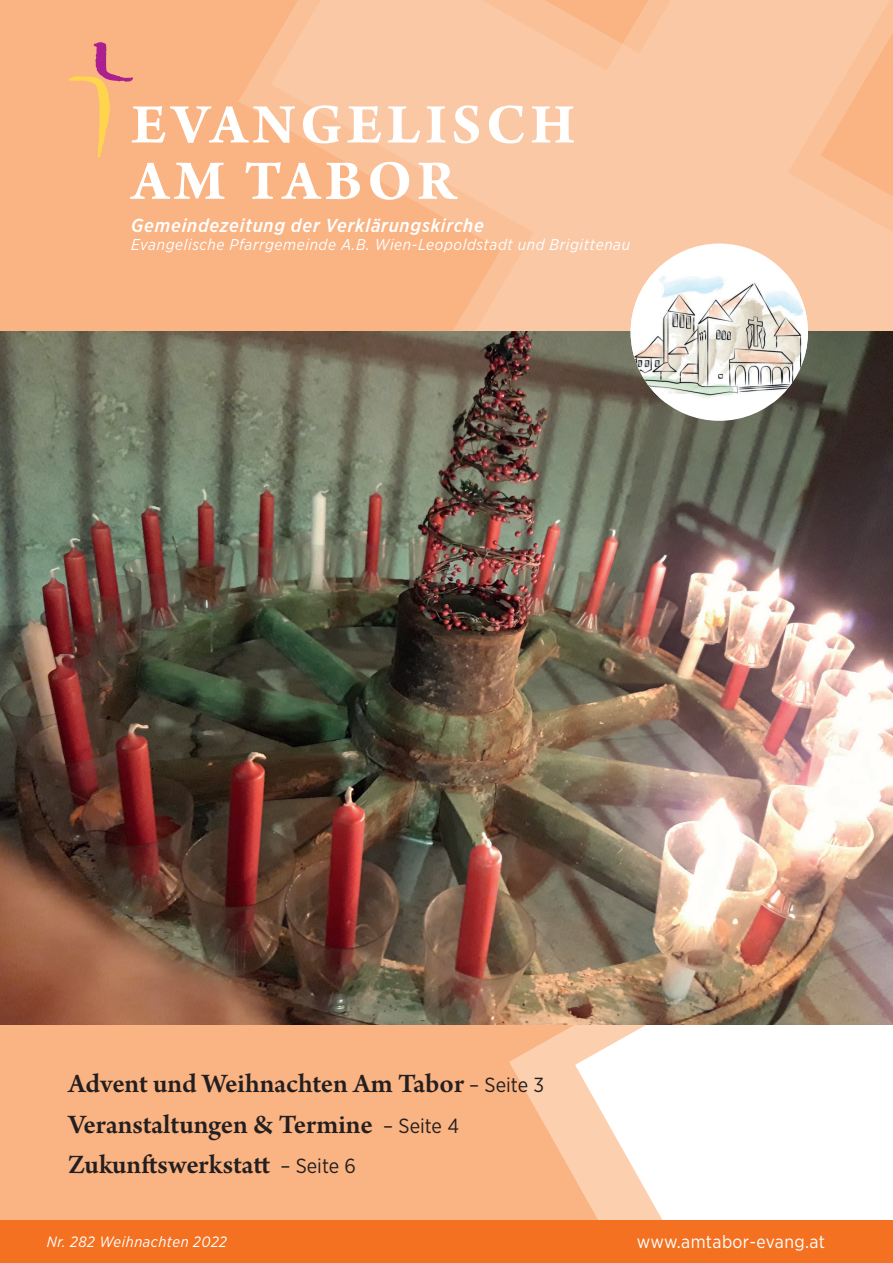
<style>
.page{position:relative;width:893px;height:1263px;background:#fff}
.page>*{position:absolute;margin:0;border:0;box-sizing:border-box;transform-origin:0 0}
.t1{font:700 59.4px/56.4px "Arno Pro";letter-spacing:.08em;color:#fff}
.t2{font:600 28.2px/40.8px "Arno Pro";letter-spacing:-.005em;color:#231f20}
.t3{font:italic 500 18.75px "Gotham Narrow";letter-spacing:.04em;color:#fff}
.t4{font:18px "Gotham Narrow";letter-spacing:.02em;color:#fff}
.t5{font:italic 15.6px "Gotham Narrow";letter-spacing:.04em;color:#fff}
.t6{font:italic 15px "Gotham Narrow";letter-spacing:.035em;color:#fff}
.s1{font-family:"Gotham Narrow";font-weight:400;font-size:20.4px}
</style>
<div class="page">
<svg style="left:599px;top:1025px;width:64px;height:195px"></svg>
<svg style="left:0;top:1025px;width:599px;height:195px;fill:#fab382"></svg>
<div style="left:0;top:0;width:893px;height:332px;background:#fab382"></div>
<svg style="left:238px;top:0;width:655px;height:332px;fill:#fbc8a5"></svg>
<div style="left:0;top:1220px;width:893px;height:43px;background:#f37121"></div>
<svg style="left:68px;top:42px;width:65px;height:115px"></svg>
<img style="left:0;top:332px;width:893px;height:693px">
<div style="left:631px;top:243px;width:177px;height:178px;background:#fff;border-radius:50%"></div>
<img style="left:631px;top:274px;width:177px;height:129px">
<h1 class="t1" style="left:131px;top:99px;width:445px">EVANGELISCH<br>AM TABOR</h1>
<p class="t3" style="left:131px;top:213px;width:354px">Gemeindezeitung der Verklärungskirche</p>
<p class="t5" style="left:131px;top:235px;width:500px">Evangelische Pfarrgemeinde A.B. Wien-Leopoldstadt und Brigittenau</p>
<p class="t2" style="left:68px;top:1064px;width:478px">Advent und Weihnachten Am Tabor <span class="s1">– Seite 3<br></span>Veranstaltungen &amp; Termine <span class="s1">– Seite 4<br></span>Zukunftswerkstatt <span class="s1">– Seite 6</span></p>
<p class="t6" style="left:47px;top:1233px;width:182px">Nr. 282 Weihnachten 2022</p>
<p class="t4" style="left:637px;top:1230px;width:190px">www.amtabor-evang.at</p>
</div>
